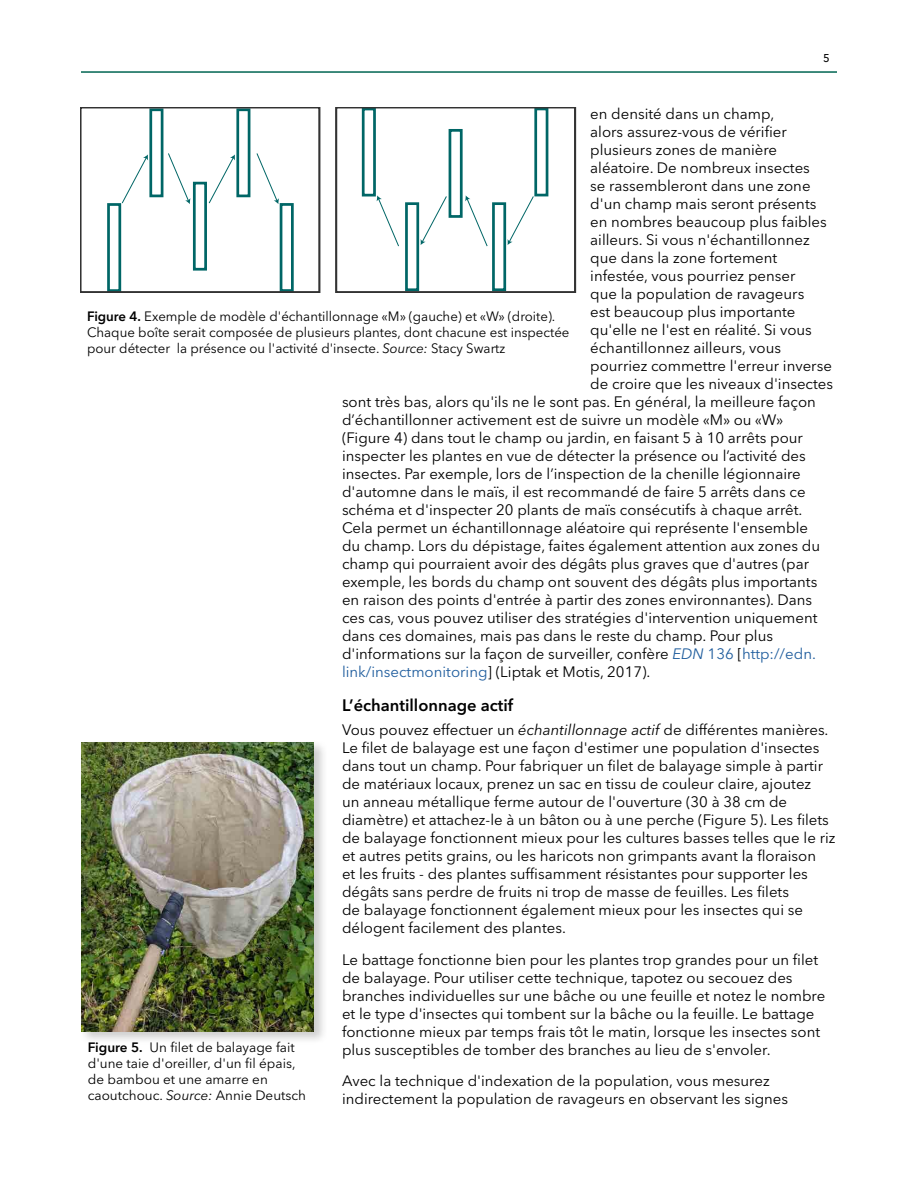
<style>
.page{position:relative;width:918px;height:1188px;background:#fff}
.page>*{position:absolute;margin:0;border:0;box-sizing:border-box;transform-origin:0 0}
.Heading_2{font:600 16.5px "Avenir Next LT Pro";color:#000}
.Body_Text{font:15px/18px "Avenir Next LT Pro";color:#000}
.Figure{font:13.5px/16.2px "Avenir Next LT Pro";color:#000}
.s1{font-style:italic;color:#215e9e}
.s2{color:#215e9e}
.s3{font-style:italic}
.s4{font-weight:600}
</style>
<div class="page">
<hr style="left:81px;top:71px;width:756px;height:2px;background:#006552">
<svg style="left:80px;top:107px;width:240px;height:185px"></svg>
<svg style="left:335px;top:107px;width:241px;height:185px"></svg>
<div style="left:80px;top:739px;width:248px;height:306px;background:#000;opacity:.2"></div>
<img style="left:81px;top:742px;width:233px;height:290px">
<p class="Body_Text" style="left:823px;top:48px;width:9px">5</p>
<p class="Body_Text" style="left:590px;top:105px;width:186px">en densité dans un champ,</p>
<p class="Body_Text" style="left:590px;top:123px;width:198px">alors assurez-vous de vérifier</p>
<p class="Body_Text" style="left:590px;top:141px;width:188px">plusieurs zones de manière</p>
<p class="Body_Text" style="left:590px;top:159px;width:221px">aléatoire. De nombreux insectes</p>
<p class="Body_Text" style="left:590px;top:177px;width:222px">se rassembleront dans une zone</p>
<p class="Body_Text" style="left:590px;top:195px;width:228px">d'un champ mais seront présents</p>
<p class="Body_Text" style="left:590px;top:213px;width:238px">en nombres beaucoup plus faibles</p>
<p class="Body_Text" style="left:590px;top:231px;width:221px">ailleurs. Si vous n'échantillonnez</p>
<p class="Body_Text" style="left:590px;top:249px;width:189px">que dans la zone fortement</p>
<p class="Body_Text" style="left:590px;top:267px;width:207px">infestée, vous pourriez penser</p>
<p class="Body_Text" style="left:590px;top:285px;width:216px">que la population de ravageurs</p>
<p class="Body_Text" style="left:590px;top:303px;width:207px">est beaucoup plus importante</p>
<p class="Body_Text" style="left:590px;top:321px;width:223px">qu'elle ne l'est en réalité. Si vous</p>
<p class="Body_Text" style="left:590px;top:339px;width:192px">échantillonnez ailleurs, vous</p>
<p class="Body_Text" style="left:590px;top:357px;width:243px">pourriez commettre l'erreur inverse</p>
<p class="Body_Text" style="left:590px;top:375px;width:244px">de croire que les niveaux d'insectes</p>
<p class="Body_Text" style="left:342px;top:393px;width:475px">sont très bas, alors qu'ils ne le sont pas. En général, la meilleure façon</p>
<p class="Body_Text" style="left:342px;top:411px;width:443px">d’échantillonner activement est de suivre un modèle «M» ou «W»</p>
<p class="Body_Text" style="left:342px;top:429px;width:463px">(Figure 4) dans tout le champ ou jardin, en faisant 5 à 10 arrêts pour</p>
<p class="Body_Text" style="left:342px;top:447px;width:465px">inspecter les plantes en vue de détecter la présence ou l’activité des</p>
<p class="Body_Text" style="left:342px;top:465px;width:460px">insectes. Par exemple, lors de l’inspection de la chenille légionnaire</p>
<p class="Body_Text" style="left:342px;top:483px;width:465px">d'automne dans le maïs, il est recommandé de faire 5 arrêts dans ce</p>
<p class="Body_Text" style="left:342px;top:501px;width:462px">schéma et d'inspecter 20 plants de maïs consécutifs à chaque arrêt.</p>
<p class="Body_Text" style="left:342px;top:519px;width:468px">Cela permet un échantillonnage aléatoire qui représente l'ensemble</p>
<p class="Body_Text" style="left:342px;top:537px;width:480px">du champ. Lors du dépistage, faites également attention aux zones du</p>
<p class="Body_Text" style="left:342px;top:555px;width:469px">champ qui pourraient avoir des dégâts plus graves que d'autres (par</p>
<p class="Body_Text" style="left:342px;top:573px;width:477px">exemple, les bords du champ ont souvent des dégâts plus importants</p>
<p class="Body_Text" style="left:342px;top:591px;width:472px">en raison des points d'entrée à partir des zones environnantes). Dans</p>
<p class="Body_Text" style="left:342px;top:609px;width:477px">ces cas, vous pouvez utiliser des stratégies d'intervention uniquement</p>
<p class="Body_Text" style="left:342px;top:627px;width:433px">dans ces domaines, mais pas dans le reste du champ. Pour plus</p>
<p class="Body_Text" style="left:342px;top:645px;width:475px">d'informations sur la façon de surveiller, confère <span class="s1">EDN</span> <span class="s2">136</span> [<span class="s2">http://edn.</span></p>
<p class="Body_Text" style="left:342px;top:663px;width:310px"><span class="s2">link/insectmonitoring</span>] (Liptak et Motis, 2017).</p>
<p class="Heading_2" style="left:342px;top:695px;width:173px">L’échantillonnage actif</p>
<p class="Body_Text" style="left:342px;top:721px;width:495px">Vous pouvez effectuer un <span class="s3">échantillonnage actif</span> de différentes manières.<br>Le filet de balayage est une façon d'estimer une population d'insectes dans tout un champ. Pour fabriquer un filet de balayage simple à partir de matériaux locaux, prenez un sac en tissu de couleur claire, ajoutez<br>un anneau métallique ferme autour de l'ouverture (30 à 38 cm de diamètre) et attachez-le à un bâton ou à une perche (Figure 5). Les filets de balayage fonctionnent mieux pour les cultures basses telles que le riz et autres petits grains, ou les haricots non grimpants avant la floraison<br>et les fruits - des plantes suffisamment résistantes pour supporter les dégâts sans perdre de fruits ni trop de masse de feuilles. Les filets<br>de balayage fonctionnent également mieux pour les insectes qui se délogent facilement des plantes.</p>
<p class="Body_Text" style="left:342px;top:951px;width:485px">Le battage fonctionne bien pour les plantes trop grandes pour un filet de balayage. Pour utiliser cette technique, tapotez ou secouez des branches individuelles sur une bâche ou une feuille et notez le nombre et le type d'insectes qui tombent sur la bâche ou la feuille. Le battage fonctionne mieux par temps frais tôt le matin, lorsque les insectes sont plus susceptibles de tomber des branches au lieu de s'envoler.</p>
<p class="Body_Text" style="left:342px;top:1072px;width:448px">Avec la technique d'indexation de la population, vous mesurez indirectement la population de ravageurs en observant les signes</p>
<p class="Figure" style="left:87px;top:308px;width:484px"><span class="s4">Figure 4.</span> Exemple de modèle d'échantillonnage «M» (gauche) et «W» (droite).<br>Chaque boîte serait composée de plusieurs plantes, dont chacune est inspectée pour détecter la présence ou l'activité d'insecte. <span class="s3">Source:</span> Stacy Swartz</p>
<p class="Figure" style="left:88px;top:1039px;width:220px"><span class="s4">Figure 5.</span> Un filet de balayage fait d'une taie d'oreiller, d'un fil épais, de bambou et une amarre en caoutchouc. <span class="s3">Source:</span> Annie Deutsch</p>
</div>
